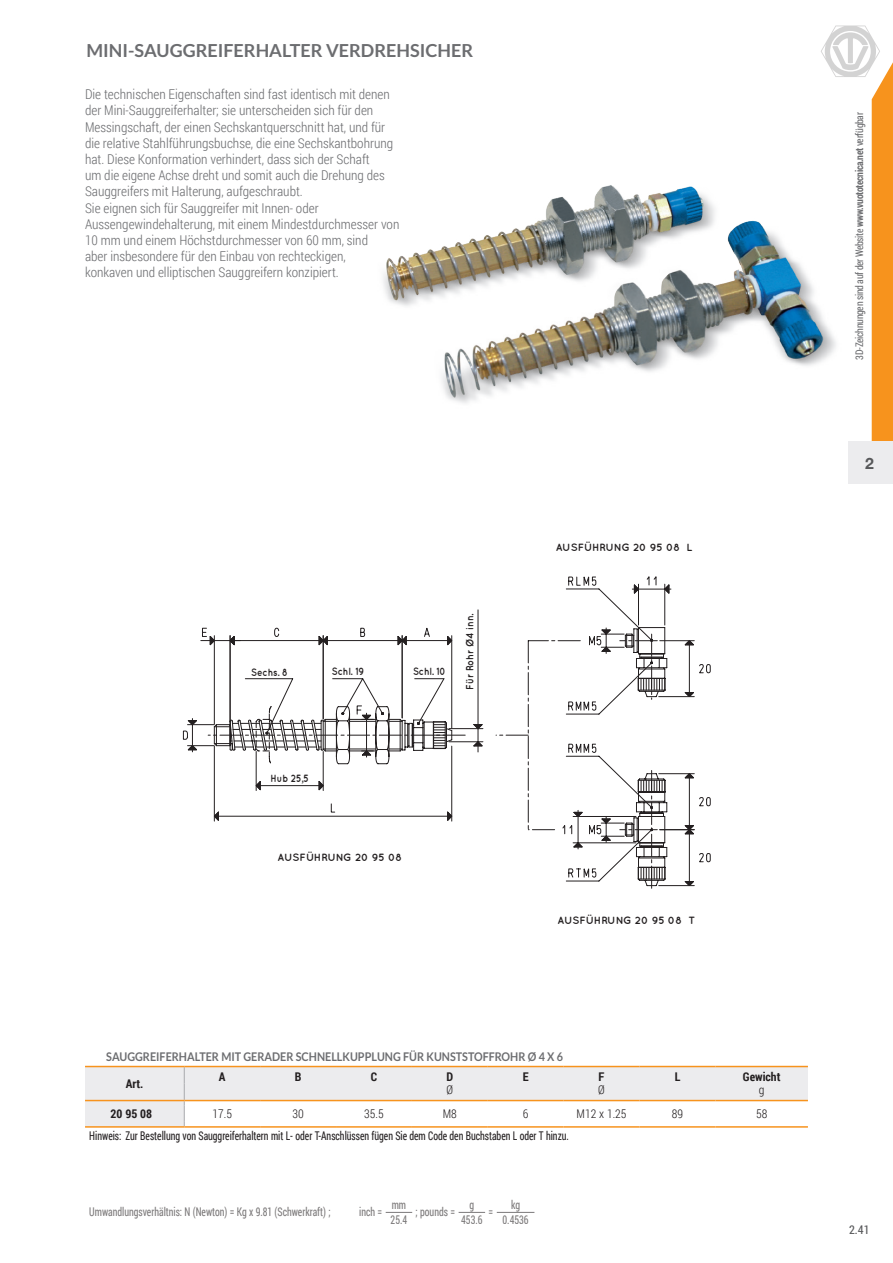
<style>
.page{position:relative;width:893px;height:1263px;background:#fff}
.page>*{position:absolute;margin:0;border:0;box-sizing:border-box;transform-origin:0 0}
.t1{font:700 18px "Lato";color:#6c6d70}
.t2{font:700 15.75px "Helvetica Neue LT Std";color:#57585a}
.t3{font:300 13.5px/16.2px "Roboto Condensed";color:#6c6d70}
.t4{font:12px "Roboto Condensed";color:#231f20;scale:.81 1}
.t5{font:700 12px "Lato";color:#6c6d70;scale:.9 1}
.t6{font:300 12px "Roboto Condensed";color:#231f20}
.t7{font:700 12px "Roboto Condensed";color:#231f20}
.t8{font:12px "Roboto Condensed";color:#57585a}
.t9{font:10.5px "Roboto Condensed";letter-spacing:-.03em;color:#6c6d70;scale:.93 1}
.t10{font:700 10.5px "Quicksand";color:#231f20}
.t11{font:700 10.5px "Quicksand";color:#231f20;scale:.85 1}
.t12{font:700 10.5px "Quicksand";color:#231f20;scale:.9 1}
.s1{font-weight:700}
</style>
<div class="page">
<img style="left:383px;top:185px;width:438px;height:218px">
<svg style="left:496px;top:576px;width:215px;height:312px"></svg>
<svg style="left:182px;top:609px;width:302px;height:213px"></svg>
<svg style="left:821px;top:25px;width:72px;height:416px"></svg>
<div style="left:848px;top:441px;width:45px;height:42px;background:#ececee"></div>
<svg style="left:85px;top:1067px;width:723px;height:59px"></svg>
<hr style="left:85px;top:1100px;width:99px;height:1px;background:#f7931d">
<hr style="left:184px;top:1100px;width:76px;height:1px;background:#f7931d">
<hr style="left:260px;top:1100px;width:76px;height:1px;background:#f7931d">
<hr style="left:336px;top:1100px;width:76px;height:1px;background:#f7931d">
<hr style="left:412px;top:1100px;width:76px;height:1px;background:#f7931d">
<hr style="left:488px;top:1100px;width:76px;height:1px;background:#f7931d">
<hr style="left:564px;top:1100px;width:75px;height:1px;background:#f7931d">
<hr style="left:639px;top:1100px;width:76px;height:1px;background:#f7931d">
<hr style="left:715px;top:1100px;width:93px;height:1px;background:#f7931d">
<hr style="left:85px;top:1126px;width:99px;height:2px;background:#f7931d">
<hr style="left:184px;top:1126px;width:76px;height:2px;background:#f7931d">
<hr style="left:260px;top:1126px;width:76px;height:2px;background:#f7931d">
<hr style="left:336px;top:1126px;width:76px;height:2px;background:#f7931d">
<hr style="left:412px;top:1126px;width:76px;height:2px;background:#f7931d">
<hr style="left:488px;top:1126px;width:76px;height:2px;background:#f7931d">
<hr style="left:564px;top:1126px;width:75px;height:2px;background:#f7931d">
<hr style="left:639px;top:1126px;width:76px;height:2px;background:#f7931d">
<hr style="left:715px;top:1126px;width:93px;height:2px;background:#f7931d">
<hr style="left:85px;top:1066px;width:99px;height:1px;background:#f7931d">
<hr style="left:184px;top:1066px;width:76px;height:1px;background:#f7931d">
<hr style="left:260px;top:1066px;width:76px;height:1px;background:#f7931d">
<hr style="left:336px;top:1066px;width:76px;height:1px;background:#f7931d">
<hr style="left:412px;top:1066px;width:76px;height:1px;background:#f7931d">
<hr style="left:488px;top:1066px;width:76px;height:1px;background:#f7931d">
<hr style="left:564px;top:1066px;width:75px;height:1px;background:#f7931d">
<hr style="left:639px;top:1066px;width:76px;height:1px;background:#f7931d">
<hr style="left:715px;top:1066px;width:93px;height:1px;background:#f7931d">
<svg style="left:386px;top:1212px;width:26px;height:1px"></svg>
<svg style="left:459px;top:1212px;width:26px;height:1px"></svg>
<hr style="left:497px;top:1212px;width:37px;height:1px;background:#231f20">
<div style="left:262px;top:772px;width:56px;height:11px;background:#fff"></div>
<div style="left:463px;top:595px;width:13px;height:113px;background:#fff"></div>
<div style="left:242px;top:666px;width:56px;height:11px;background:#fff"></div>
<div style="left:330px;top:665px;width:36px;height:12px;background:#fff"></div>
<div style="left:413px;top:665px;width:33px;height:11px;background:#fff"></div>
<h1 class="t1" style="left:87px;top:40px;width:388px">MINI-SAUGGREIFERHALTER VERDREHSICHER</h1>
<p class="t3" style="left:85px;top:86px;width:316px">Die technischen Eigenschaften sind fast identisch mit denen der Mini-Sauggreiferhalter; sie unterscheiden sich für den Messingschaft, der einen Sechskantquerschnitt hat, und für die relative Stahlführungsbuchse, die eine Sechskantbohrung hat. Diese Konformation verhindert, dass sich der Schaft<br>um die eigene Achse dreht und somit auch die Drehung des Sauggreifers mit Halterung, aufgeschraubt.<br>Sie eignen sich für Sauggreifer mit Innen- oder Aussengewindehalterung, mit einem Mindestdurchmesser von 10 mm und einem Höchstdurchmesser von 60 mm, sind<br>aber insbesondere für den Einbau von rechteckigen,<br>konkaven und elliptischen Sauggreifern konzipiert.</p>
<p class="t11" style="left:251px;top:666px;width:45px">Sechs. 8</p>
<p class="t11" style="left:332px;top:665px;width:39px">Schl. 19</p>
<p class="t11" style="left:413px;top:665px;width:40px">Schl. 10</p>
<p class="t12" style="left:463px;top:690px;width:87px;rotate:-90deg">Für Rohr Ø4 inn.</p>
<p class="t11" style="left:271px;top:772px;width:47px">Hub 25,5</p>
<p class="t10" style="left:278px;top:851px;width:126px">AUSFÜHRUNG 20 95 08</p>
<p class="t10" style="left:556px;top:541px;width:138px">AUSFÜHRUNG 20 95 08 L</p>
<p class="t10" style="left:557px;top:914px;width:139px">AUSFÜHRUNG 20 95 08 T</p>
<p class="t5" style="left:106px;top:1050px;width:509px">SAUGGREIFERHALTER MIT GERADER SCHNELLKUPPLUNG FÜR KUNSTSTOFFROHR Ø 4 X 6</p>
<p class="t7" style="left:126px;top:1075px;width:19px">Art.</p>
<p class="t7" style="left:219px;top:1069px;width:8px">A</p>
<p class="t7" style="left:295px;top:1069px;width:8px">B</p>
<p class="t7" style="left:371px;top:1069px;width:8px">C</p>
<p class="t7" style="left:446px;top:1069px;width:8px">D</p>
<p class="t7" style="left:523px;top:1069px;width:7px">E</p>
<p class="t7" style="left:599px;top:1069px;width:7px">F</p>
<p class="t7" style="left:675px;top:1069px;width:7px">L</p>
<p class="t7" style="left:743px;top:1069px;width:39px">Gewicht</p>
<p class="t6" style="left:446px;top:1081px;width:8px">Ø</p>
<p class="t6" style="left:598px;top:1081px;width:8px">Ø</p>
<p class="t6" style="left:759px;top:1081px;width:7px">g</p>
<p class="t4" style="left:89px;top:1127px;width:593px">Hinweis: Zur Bestellung von Sauggreiferhaltern mit L- oder T-Anschlüssen fügen Sie dem Code den Buchstaben L oder T hinzu.</p>
<p class="t7" style="left:111px;top:1105px;width:43px">20 95 08</p>
<p class="t6" style="left:213px;top:1105px;width:21px">17.5</p>
<p class="t6" style="left:292px;top:1105px;width:13px">30</p>
<p class="t6" style="left:364px;top:1105px;width:21px">35.5</p>
<p class="t6" style="left:443px;top:1105px;width:16px">M8</p>
<p class="t6" style="left:523px;top:1105px;width:7px">6</p>
<p class="t6" style="left:577px;top:1105px;width:51px">M12 x 1.25</p>
<p class="t6" style="left:672px;top:1105px;width:13px">89</p>
<p class="t6" style="left:756px;top:1105px;width:13px">58</p>
<p class="t4" style="left:89px;top:1203px;width:299px">Umwandlungsverhältnis: N (Newton) = Kg x 9.81 (Schwerkraft) ;</p>
<p class="t4" style="left:359px;top:1203px;width:30px">inch =</p>
<p class="t4" style="left:511px;top:1196px;width:13px">kg</p>
<p class="t4" style="left:392px;top:1196px;width:19px">mm</p>
<p class="t4" style="left:469px;top:1196px;width:7px">g</p>
<p class="t4" style="left:416px;top:1203px;width:50px">; pounds =</p>
<p class="t4" style="left:489px;top:1203px;width:7px">=</p>
<p class="t4" style="left:391px;top:1211px;width:22px">25.4</p>
<p class="t4" style="left:461px;top:1211px;width:28px">453.6</p>
<p class="t4" style="left:503px;top:1211px;width:34px">0.4536</p>
<p class="t9" style="left:852px;top:360px;width:267px;rotate:-90deg">3D-Zeichnungen sind auf der Website <span class="s1">www.vuototecnica.net</span> verfügbar</p>
<p class="t2" style="left:865px;top:454px;width:10px">2</p>
<p class="t8" style="left:849px;top:1221px;width:22px">2.41</p>
</div>
